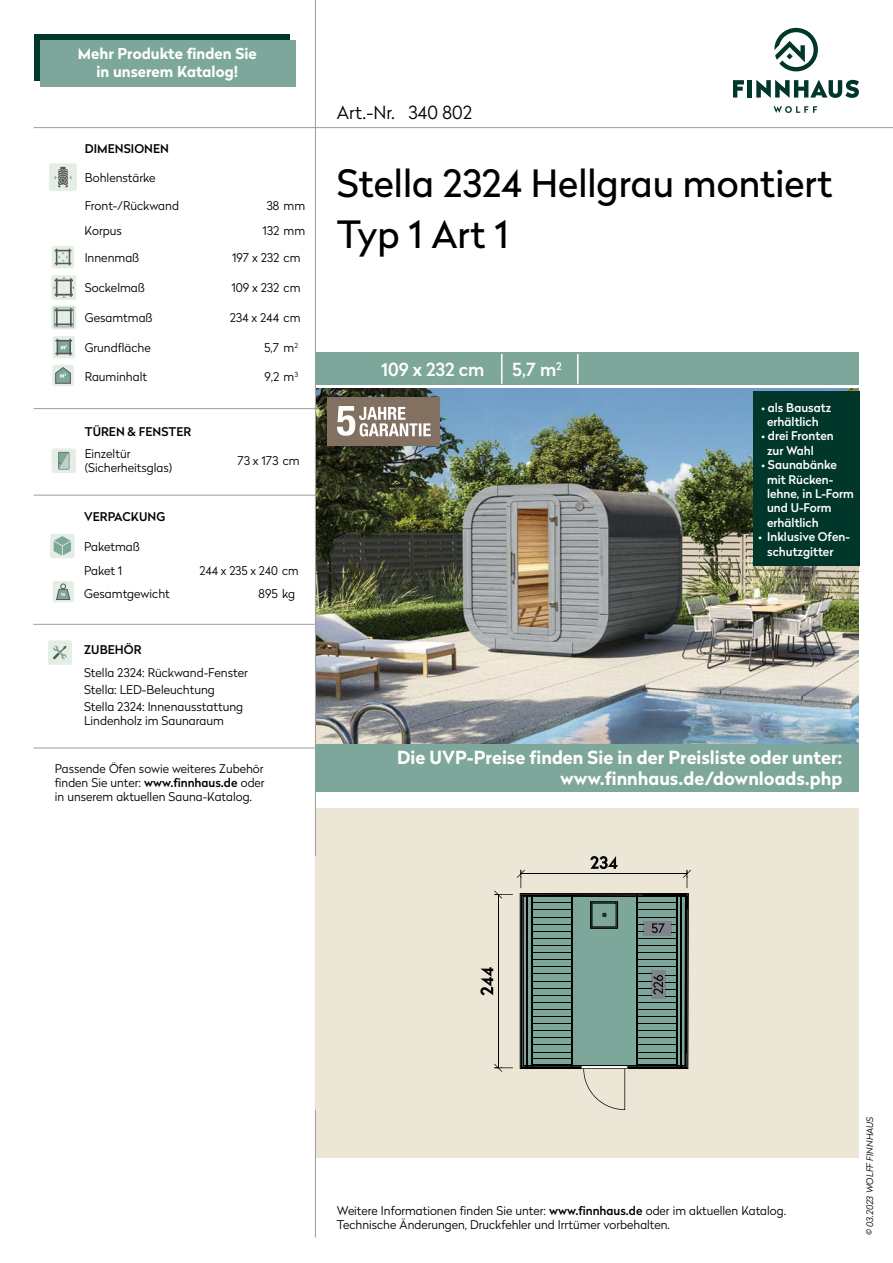
<style>
.page{position:relative;width:893px;height:1263px;background:#fff}
.page>*{position:absolute;margin:0;border:0;box-sizing:border-box;transform-origin:0 0}
.t1{font:37.5px/51px "Radikal";color:#000}
.t2{font:700 18px/21.6px "Radikal";color:#fff;text-align:right}
.t3{font:500 18px "Radikal";color:#fff}
.t4{font:300 18px "Radikal";color:#000}
.t5{font:700 15px/18px "Radikal";color:#fff;text-align:center}
.t6{font:300 12px/14.4px "Radikal";color:#000}
.t7{font:500 12px/14.4px "Radikal";color:#fff}
.t8{font:500 12px "Radikal";letter-spacing:.005em;color:#000}
.t9{font:italic 300 9px "Radikal";color:#000}
.s1{font-weight:500}
</style>
<div class="page">
<img style="left:316px;top:388px;width:543px;height:356px">
<hr style="left:316px;top:127px;width:577px;height:1px;background:#9d9d9c">
<hr style="left:315px;top:0;width:1px;height:1237px;background:#9d9d9c">
<div style="left:315px;top:352px;width:544px;height:32px;background:#7ea79b"></div>
<hr style="left:501px;top:354px;width:1px;height:30px;background:#fff">
<hr style="left:577px;top:354px;width:1px;height:30px;background:#fff">
<hr style="left:34px;top:127px;width:282px;height:1px;background:#9d9d9c">
<div style="left:316px;top:808px;width:543px;height:350px;background:#ebe6d6"></div>
<div style="left:328px;top:397px;width:112px;height:48px;background:#827060"></div>
<svg style="left:337px;top:406px;width:94px;height:30px"></svg>
<div style="left:315px;top:856px;width:541px;height:254px;background:#ebe6d6"></div>
<svg style="left:480px;top:856px;width:211px;height:254px"></svg>
<div style="left:49px;top:163px;width:28px;height:28px;background:#e4eee4;border-radius:3px"></div>
<svg style="left:55px;top:167px;width:16px;height:20px"></svg>
<div style="left:52px;top:246px;width:22px;height:22px;background:#e4eee4;border-radius:2px"></div>
<svg style="left:55px;top:249px;width:16px;height:16px"></svg>
<div style="left:51px;top:275px;width:25px;height:25px;background:#e4eee4;border-radius:3px"></div>
<svg style="left:54px;top:277px;width:20px;height:21px"></svg>
<svg style="left:52px;top:305px;width:24px;height:25px"></svg>
<svg style="left:54px;top:307px;width:20px;height:20px"></svg>
<div style="left:53px;top:336px;width:22px;height:22px;background:#e4eee4;border-radius:2px"></div>
<svg style="left:55px;top:339px;width:17px;height:16px"></svg>
<div style="left:52px;top:365px;width:22px;height:21px;background:#e4eee4;border-radius:2px"></div>
<svg style="left:55px;top:367px;width:16px;height:17px"></svg>
<div style="left:52px;top:448px;width:24px;height:25px;background:#e4eee4;border-radius:3px"></div>
<svg style="left:58px;top:452px;width:11px;height:17px"></svg>
<div style="left:48px;top:640px;width:24px;height:24px;background:#e4eee4;border-radius:3px"></div>
<svg style="left:53px;top:646px;width:14px;height:13px"></svg>
<div style="left:50px;top:534px;width:25px;height:24px;background:#e4eee4;border-radius:3px"></div>
<svg style="left:54px;top:536px;width:17px;height:19px"></svg>
<div style="left:53px;top:581px;width:21px;height:21px;background:#e4eee4;border-radius:2px"></div>
<svg style="left:56px;top:584px;width:15px;height:16px"></svg>
<hr style="left:34px;top:408px;width:282px;height:1px;background:#9d9d9c">
<hr style="left:34px;top:495px;width:282px;height:1px;background:#9d9d9c">
<hr style="left:33px;top:747px;width:282px;height:1px;background:#9d9d9c">
<hr style="left:33px;top:624px;width:282px;height:1px;background:#9d9d9c">
<div style="left:316px;top:744px;width:543px;height:48px;background:#7ea79b"></div>
<div style="left:34px;top:34px;width:255px;height:46px;background:#00372a"></div>
<div style="left:40px;top:41px;width:255px;height:46px;background:#7ea79b"></div>
<div style="left:753px;top:391px;width:107px;height:175px;background:#00372a"></div>
<svg style="left:774px;top:28px;width:44px;height:43px"></svg>
<svg style="left:773px;top:106px;width:44px;height:7px"></svg>
<svg style="left:733px;top:80px;width:11px;height:18px"></svg>
<hr style="left:748px;top:80px;width:4px;height:18px;background:#00372a">
<svg style="left:756px;top:80px;width:103px;height:18px"></svg>
<p class="t5" style="left:78px;top:44px;width:181px">Mehr Produkte finden Sie in unserem Katalog!</p>
<p class="t8" style="left:85px;top:140px;width:86px">DIMENSIONEN</p>
<p class="t6" style="left:85px;top:170px;width:72px">Bohlenstärke</p>
<p class="t6" style="left:85px;top:198px;width:96px">Front-/Rückwand</p>
<p class="t6" style="left:266px;top:198px;width:40px">38 mm</p>
<p class="t6" style="left:85px;top:223px;width:39px">Korpus</p>
<p class="t6" style="left:263px;top:223px;width:44px">132 mm</p>
<p class="t6" style="left:85px;top:250px;width:56px">Innenmaß</p>
<p class="t6" style="left:232px;top:250px;width:70px">197 x 232 cm</p>
<p class="t6" style="left:85px;top:280px;width:62px">Sockelmaß</p>
<p class="t6" style="left:231px;top:280px;width:71px">109 x 232 cm</p>
<p class="t6" style="left:85px;top:310px;width:69px">Gesamtmaß</p>
<p class="t6" style="left:230px;top:310px;width:72px">234 x 244 cm</p>
<p class="t6" style="left:85px;top:340px;width:68px">Grundfläche</p>
<p class="t6" style="left:264px;top:340px;width:35px">5,7 m<sup>2</sup></p>
<p class="t6" style="left:85px;top:369px;width:64px">Rauminhalt</p>
<p class="t6" style="left:264px;top:369px;width:35px">9,2 m<sup>3</sup></p>
<p class="t8" style="left:85px;top:423px;width:108px">TÜREN &amp; FENSTER</p>
<p class="t6" style="left:85px;top:446px;width:89px">Einzeltür (Sicherheitsglas)</p>
<p class="t6" style="left:237px;top:453px;width:64px">73 x 173 cm</p>
<p class="t8" style="left:84px;top:508px;width:83px">VERPACKUNG</p>
<p class="t6" style="left:84px;top:534px;width:57px;line-height:23.4px">Paketmaß<br>Paket 1</p>
<p class="t6" style="left:200px;top:562px;width:100px">244 x 235 x 240 cm</p>
<p class="t6" style="left:84px;top:586px;width:87px">Gesamtgewicht</p>
<p class="t6" style="left:259px;top:586px;width:38px">895 kg</p>
<p class="t8" style="left:84px;top:641px;width:59px">ZUBEHÖR</p>
<p class="t6" style="left:84px;top:664px;width:165px;line-height:16.6px">Stella 2324: Rückwand-Fenster<br>Stella: LED-Beleuchtung<br>Stella 2324: Innenausstattung</p>
<p class="t6" style="left:84px;top:713px;width:141px">Lindenholz im Saunaraum</p>
<p class="t6" style="left:55px;top:760px;width:211px;text-align:justify">Passende Öfen sowie weiteres Zubehör finden Sie unter: <span class="s1">www.finnhaus.de</span> oder in unserem aktuellen Sauna-Katalog.</p>
<h2 class="t4" style="left:337px;top:100px;width:136px">Art.-Nr. 340 802</h2>
<h1 class="t1" style="left:337px;top:156px;width:497px">Stella 2324 Hellgrau montiert<br>Typ 1 Art 1</h1>
<h2 class="t3" style="left:381px;top:356px;width:105px">109 x 232 cm</h2>
<h2 class="t3" style="left:512px;top:356px;width:51px">5,7 m<sup>2</sup></h2>
<p class="t7" style="left:762px;top:399px;width:71px;text-align:center">• als Bausatz erhältlich</p>
<p class="t7" style="left:767px;top:428px;width:68px;text-indent:-6px">• drei Fronten zur Wahl</p>
<p class="t7" style="left:767px;top:457px;width:88px;text-indent:-6px">• Saunabänke mit Rücken&shy;lehne, in L-Form und U-Form erhältlich</p>
<p class="t7" style="left:767px;top:529px;width:84px;text-indent:-9px">• Inklusive Ofen&shy;schutzgitter</p>
<h2 class="t2" style="left:397px;top:745px;width:447px">Die UVP-Preise finden Sie in der Preisliste oder unter: www.finnhaus.de/downloads.php</h2>
<p class="t6" style="left:337px;top:1202px;width:451px">Weitere Informationen finden Sie unter: <span class="s1">www.finnhaus.de</span> oder im aktuellen Katalog.</p>
<p class="t6" style="left:337px;top:1217px;width:335px">Technische Änderungen, Druckfehler und Irrtümer vorbehalten.</p>
<p class="t9" style="left:864px;top:1235px;width:120px;rotate:-90deg">© 03.2023 WOLFF FINNHAUS</p>
</div>
